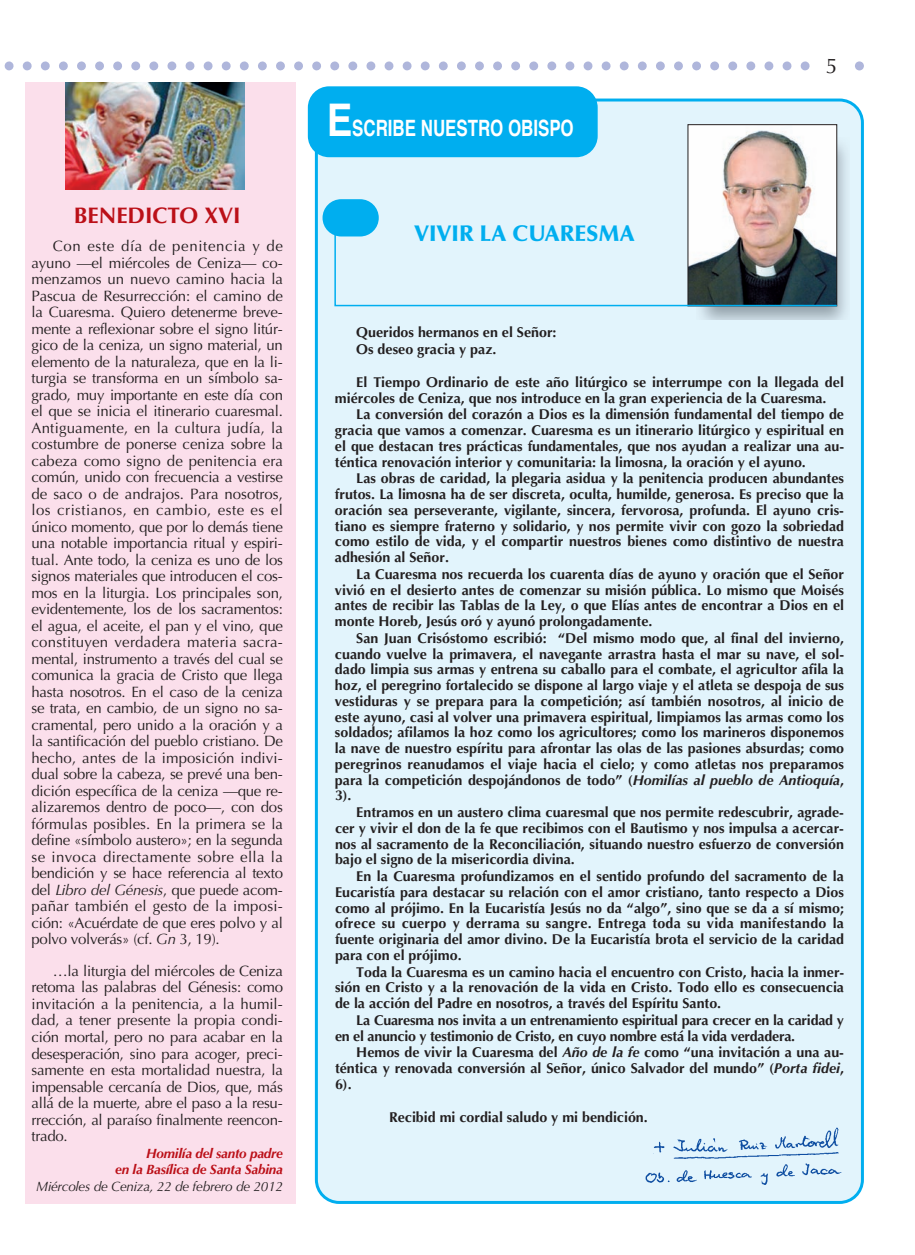
<style>
.page{position:relative;width:915px;height:1255px;background:#fff}
.page>*{position:absolute;margin:0;border:0;box-sizing:border-box;transform-origin:0 0}
.t1{font:700 22.5px "Helvetica";color:#fff;scale:.75 1}
.t2{font:900 22.5px "Optima";color:#00aeef}
.t3{font:700 22.5px "Optima";color:#bb1018}
.t4{font:21px "Optima";color:#231f20}
.t5{font:15px/16.5px "Optima";letter-spacing:-.015em;color:#231f20;text-align:justify}
.t6{font:700 14.25px/16.6px "Optima";color:#231f20}
.t7{font:700 14.25px "Optima";letter-spacing:.02em;color:#231f20}
.t8{font:italic 700 13.5px/16.5px "Optima";letter-spacing:-.015em;color:#bb1018;text-align:right}
.s1{font-style:italic}
.s2{font-weight:400;color:#231f20}
.s3{font-size:45px}
</style>
<div class="page">
<svg style="left:4px;top:61px;width:859px;height:9px"></svg>
<div style="left:815px;top:51px;width:32px;height:30px;background:#fff"></div>
<div style="left:26px;top:83px;width:270px;height:1120px;background:#fbdfeb"></div>
<img style="left:65px;top:83px;width:179px;height:106px">
<div style="left:315px;top:98px;width:548px;height:1105px;background:#e2f4fc"></div>
<div style="left:308px;top:86px;width:289px;height:71px;background:#00aeef;border-radius:21px"></div>
<div style="left:322px;top:199px;width:56px;height:37px;background:#00aeef;border-radius:19px"></div>
<img style="left:696px;top:138px;width:153px;height:181px">
<img style="left:689px;top:126px;width:145px;height:106px">
<div style="left:687px;top:124px;width:149px;height:182px;border:1px solid #231f20"></div>
<img style="left:638px;top:1125px;width:206px;height:62px">
<svg style="left:333px;top:232px;width:505px;height:75px;background:#b5c7cf"></svg>
<p class="t3" style="left:74px;top:206px;width:168px">BENEDICTO XVI</p>
<p class="t5" style="left:32px;top:239px;width:253px;text-indent:21px">Con este día de penitencia y de ayuno —el miércoles de Ceniza— co&shy;menzamos un nuevo camino hacia la Pascua de Resurrección: el camino de la Cuaresma. Quiero detenerme breve&shy;mente a reflexionar sobre el signo litúr&shy;gico de la ceniza, un signo material, un elemento de la naturaleza, que en la li&shy;turgia se transforma en un símbolo sa&shy;grado, muy importante en este día con el que se inicia el itinerario cuaresmal.<br>Antiguamente, en la cultura judía, la costumbre de ponerse ceniza sobre la cabeza como signo de penitencia era común, unido con frecuencia a vestirse de saco o de andrajos. Para nosotros, los cristianos, en cambio, este es el único momento, que por lo demás tiene una notable importancia ritual y espiri&shy;tual. Ante todo, la ceniza es uno de los signos materiales que introducen el cos&shy;mos en la liturgia. Los principales son, evidentemente, los de los sacramentos: el agua, el aceite, el pan y el vino, que constituyen verdadera materia sacra&shy;mental, instrumento a través del cual se comunica la gracia de Cristo que llega hasta nosotros. En el caso de la ceniza se trata, en cambio, de un signo no sa&shy;cramental, pero unido a la oración y a la santificación del pueblo cristiano. De hecho, antes de la imposición indivi&shy;dual sobre la cabeza, se prevé una ben&shy;dición específica de la ceniza —que re&shy;alizaremos dentro de poco—, con dos fórmulas posibles. En la primera se la define «símbolo austero»; en la segunda se invoca directamente sobre ella la bendición y se hace referencia al texto del <span class="s1">Libro del Génesis</span>, que puede acom&shy;pañar también el gesto de la imposi&shy;ción: «Acuérdate de que eres polvo y al polvo volverás» (cf. <span class="s1">Gn</span> 3, 19).</p>
<p class="t5" style="left:32px;top:964px;width:253px;text-indent:21px">…la liturgia del miércoles de Ceniza retoma las palabras del Génesis: como invitación a la penitencia, a la humil&shy;dad, a tener presente la propia condi&shy;ción mortal, pero no para acabar en la desesperación, sino para acoger, preci&shy;samente en esta mortalidad nuestra, la impensable cercanía de Dios, que, más allá de la muerte, abre el paso a la resu&shy;rrección, al paraíso finalmente reencon&shy;trado.</p>
<p class="t8" style="left:36px;top:1145px;width:248px">Homilía del santo padre<br>en la Basílica de Santa Sabina<br><span class="s2">Miércoles de Ceniza, 22 de febrero de 2012</span></p>
<p class="t1" style="left:326px;top:119px;width:331px"><span class="s3">E</span>SCRIBE NUESTRO OBISPO</p>
<p class="t2" style="left:414px;top:224px;width:222px">VIVIR LA CUARESMA</p>
<p class="t4" style="left:825px;top:57px;width:13px">5</p>
<p class="t6" style="left:356px;top:325px;width:202px">Queridos hermanos en el Señor:<br>Os deseo gracia y paz.</p>
<p class="t6" style="left:356px;top:375px;width:489px">El Tiempo Ordinario de este año litúrgico se interrumpe con la llegada del</p>
<p class="t6" style="left:335px;top:391px;width:493px">miércoles de Ceniza, que nos introduce en la gran experiencia de la Cuaresma.</p>
<p class="t6" style="left:356px;top:407px;width:489px">La conversión del corazón a Dios es la dimensión fundamental del tiempo de</p>
<p class="t6" style="left:335px;top:423px;width:510px">gracia que vamos a comenzar. Cuaresma es un itinerario litúrgico y espiritual en</p>
<p class="t6" style="left:335px;top:439px;width:510px">el que destacan tres prácticas fundamentales, que nos ayudan a realizar una au-</p>
<p class="t6" style="left:335px;top:455px;width:472px">téntica renovación interior y comunitaria: la limosna, la oración y el ayuno.</p>
<p class="t6" style="left:356px;top:471px;width:489px">Las obras de caridad, la plegaria asidua y la penitencia producen abundantes</p>
<p class="t6" style="left:335px;top:487px;width:510px">frutos. La limosna ha de ser discreta, oculta, humilde, generosa. Es preciso que la</p>
<p class="t6" style="left:335px;top:503px;width:510px">oración sea perseverante, vigilante, sincera, fervorosa, profunda. El ayuno cris-</p>
<p class="t6" style="left:335px;top:519px;width:510px">tiano es siempre fraterno y solidario, y nos permite vivir con gozo la sobriedad</p>
<p class="t6" style="left:335px;top:534px;width:510px">como estilo de vida, y el compartir nuestros bienes como distintivo de nuestra</p>
<p class="t6" style="left:335px;top:550px;width:115px">adhesión al Señor.</p>
<p class="t6" style="left:356px;top:567px;width:489px">La Cuaresma nos recuerda los cuarenta días de ayuno y oración que el Señor</p>
<p class="t6" style="left:335px;top:583px;width:510px">vivió en el desierto antes de comenzar su misión pública. Lo mismo que Moisés</p>
<p class="t6" style="left:335px;top:598px;width:510px">antes de recibir las Tablas de la Ley, o que Elías antes de encontrar a Dios en el</p>
<p class="t6" style="left:335px;top:614px;width:319px">monte Horeb, Jesús oró y ayunó prolongadamente.</p>
<p class="t6" style="left:356px;top:631px;width:489px">San Juan Crisóstomo escribió: “Del mismo modo que, al final del invierno,</p>
<p class="t6" style="left:335px;top:646px;width:510px">cuando vuelve la primavera, el navegante arrastra hasta el mar su nave, el sol-</p>
<p class="t6" style="left:335px;top:662px;width:510px">dado limpia sus armas y entrena su caballo para el combate, el agricultor afila la</p>
<p class="t6" style="left:335px;top:678px;width:510px">hoz, el peregrino fortalecido se dispone al largo viaje y el atleta se despoja de sus</p>
<p class="t6" style="left:335px;top:694px;width:510px">vestiduras y se prepara para la competición; así también nosotros, al inicio de</p>
<p class="t6" style="left:335px;top:709px;width:510px">este ayuno, casi al volver una primavera espiritual, limpiamos las armas como los</p>
<p class="t6" style="left:335px;top:725px;width:510px">soldados; afilamos la hoz como los agricultores; como los marineros disponemos</p>
<p class="t6" style="left:335px;top:741px;width:510px">la nave de nuestro espíritu para afrontar las olas de las pasiones absurdas; como</p>
<p class="t6" style="left:335px;top:757px;width:510px">peregrinos reanudamos el viaje hacia el cielo; y como atletas nos preparamos</p>
<p class="t6" style="left:335px;top:772px;width:510px">para la competición despojándonos de todo” (<span class="s1">Homilías al pueblo de Antioquía</span>,</p>
<p class="t6" style="left:335px;top:788px;width:18px">3).</p>
<p class="t6" style="left:356px;top:805px;width:489px">Entramos en un austero clima cuaresmal que nos permite redescubrir, agrade-</p>
<p class="t6" style="left:335px;top:821px;width:510px">cer y vivir el don de la fe que recibimos con el Bautismo y nos impulsa a acercar-</p>
<p class="t6" style="left:335px;top:836px;width:510px">nos al sacramento de la Reconciliación, situando nuestro esfuerzo de conversión</p>
<p class="t6" style="left:335px;top:852px;width:241px">bajo el signo de la misericordia divina.</p>
<p class="t6" style="left:356px;top:869px;width:489px">En la Cuaresma profundizamos en el sentido profundo del sacramento de la</p>
<p class="t6" style="left:335px;top:885px;width:510px">Eucaristía para destacar su relación con el amor cristiano, tanto respecto a Dios</p>
<p class="t6" style="left:335px;top:900px;width:510px">como al prójimo. En la Eucaristía Jesús no da “algo”, sino que se da a sí mismo;</p>
<p class="t7" style="left:335px;top:917px;width:510px">ofrece su cuerpo y derrama su sangre. Entrega toda su vida manifestando la</p>
<p class="t6" style="left:335px;top:932px;width:510px">fuente originaria del amor divino. De la Eucaristía brota el servicio de la caridad</p>
<p class="t6" style="left:335px;top:948px;width:128px">para con el prójimo.</p>
<p class="t6" style="left:356px;top:964px;width:489px">Toda la Cuaresma es un camino hacia el encuentro con Cristo, hacia la inmer-</p>
<p class="t6" style="left:335px;top:980px;width:510px">sión en Cristo y a la renovación de la vida en Cristo. Todo ello es consecuencia</p>
<p class="t6" style="left:335px;top:996px;width:387px">de la acción del Padre en nosotros, a través del Espíritu Santo.</p>
<p class="t6" style="left:356px;top:1012px;width:489px">La Cuaresma nos invita a un entrenamiento espiritual para crecer en la caridad y</p>
<p class="t6" style="left:335px;top:1028px;width:461px">en el anuncio y testimonio de Cristo, en cuyo nombre está la vida verdadera.</p>
<p class="t6" style="left:356px;top:1045px;width:489px">Hemos de vivir la Cuaresma del <span class="s1">Año de la fe</span> como “una invitación a una au-</p>
<p class="t6" style="left:335px;top:1061px;width:510px">téntica y renovada conversión al Señor, único Salvador del mundo” (<span class="s1">Porta fidei</span>,</p>
<p class="t6" style="left:335px;top:1076px;width:18px">6).</p>
<p class="t6" style="left:389px;top:1110px;width:260px">Recibid mi cordial saludo y mi bendición.</p>
</div>
